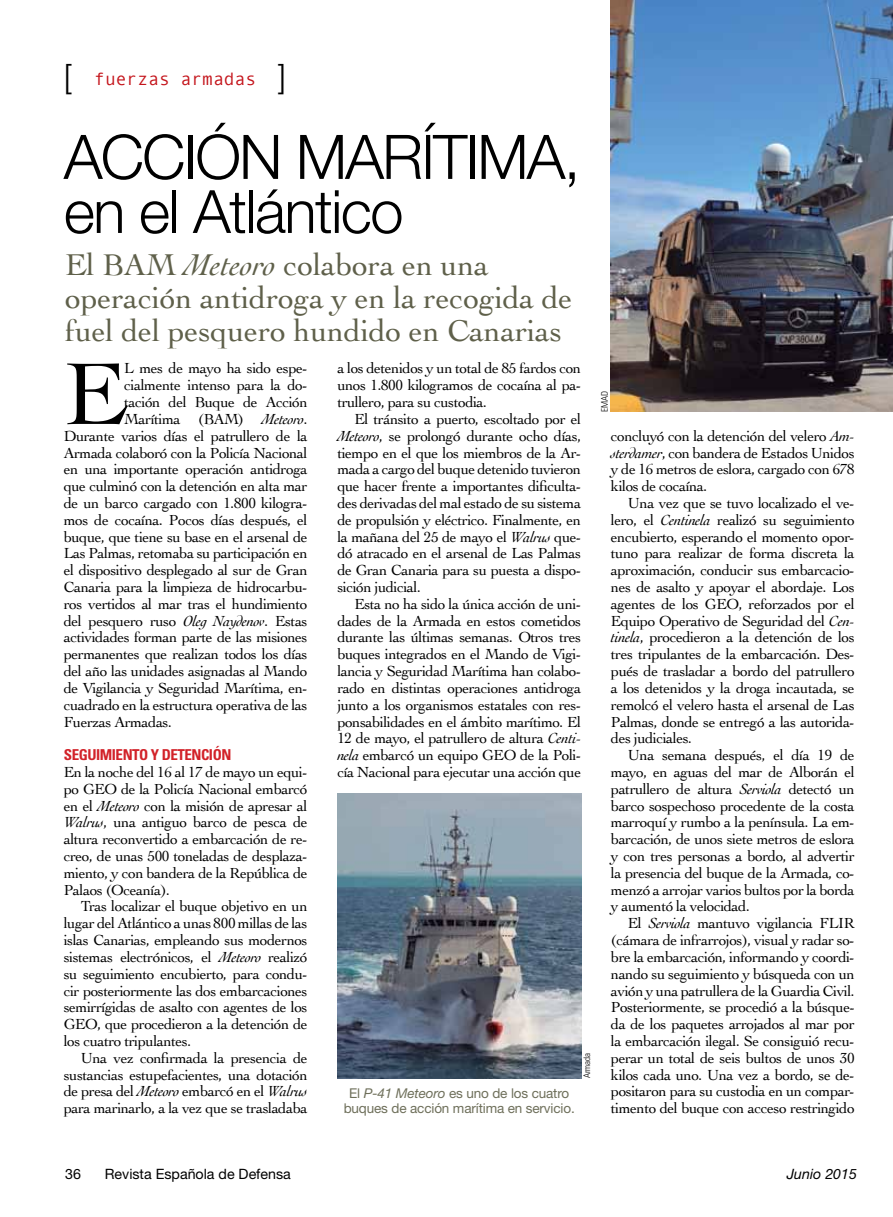
<style>
.page{position:relative;width:893px;height:1217px;background:#fff}
.page>*{position:absolute;margin:0;border:0;box-sizing:border-box;transform-origin:0 0}
.t1{font:92.4px "Cochin";color:#000}
.t2{font:300 61.5px "Helvetica Neue";letter-spacing:-.03em;color:#000}
.t3{font:300 59.7px "Helvetica Neue";letter-spacing:-.025em;color:#000}
.t4{font:300 33px "Helvetica Neue";color:#000}
.t5{font:31.5px/33px "Cochin";letter-spacing:-.005em;color:#5f604a}
.t6{font:18px "Monotypecom";color:#c4141b}
.t7{font:15.3px/16.8px "Cochin";letter-spacing:-.03em;color:#000;text-align:justify}
.t8{font:700 condensed 15px "Univers";letter-spacing:-.03em;color:#d22229}
.t9{font:14.25px "Helvetica Neue";color:#000}
.t10{font:italic 14.25px "Helvetica Neue";color:#000}
.t11{font:13.5px/15.8px "Helvetica Neue";letter-spacing:-.01em;color:#6e6f5a;text-align:center}
.t12{font:300 condensed 9px "Univers";letter-spacing:-.005em;color:#000}
.s1{font-family:"Helvetica Neue";font-weight:300;font-size:33px;color:#000}
.s2{font-style:italic}
</style>
<div class="page">
<img style="left:611px;top:0;width:282px;height:411px">
<img style="left:337px;top:793px;width:244px;height:285px">
<h3 class="t4" style="left:64px;top:56px;width:9px">[</h3>
<p class="t6" style="left:94px;top:69px;width:193px">fuerzas armadas <span class="s1">]</span></p>
<h2 class="t2" style="left:64px;top:119px;width:518px">ACCIÓN MARÍTIMA,</h2>
<h3 class="t3" style="left:64px;top:175px;width:341px">EN EL ATLÁNTICO</h3>
<h3 class="t5" style="left:65px;top:246px;width:509px">El BAM <span class="s2">Meteoro</span> colabora en una operación antidroga y en la recogida de fuel del pesquero hundido en Canarias</h3>
<p class="t7" style="left:124px;top:359px;width:185px">L mes de mayo ha sido espe-</p>
<p class="t7" style="left:124px;top:376px;width:185px">cialmente intenso para la do-</p>
<p class="t7" style="left:124px;top:393px;width:185px">tación del Buque de Acción</p>
<p class="t7" style="left:124px;top:410px;width:185px">Marítima (BAM) <span class="s2">Meteoro</span>.</p>
<p class="t7" style="left:64px;top:426px;width:245px">Durante varios días el patrullero de la</p>
<p class="t7" style="left:64px;top:443px;width:245px">Armada colaboró con la Policía Nacional</p>
<p class="t7" style="left:64px;top:460px;width:245px">en una importante operación antidroga</p>
<p class="t7" style="left:64px;top:477px;width:245px">que culminó con la detención en alta mar</p>
<p class="t7" style="left:64px;top:494px;width:245px">de un barco cargado con 1.800 kilogra-</p>
<p class="t7" style="left:64px;top:510px;width:245px">mos de cocaína. Pocos días después, el</p>
<p class="t7" style="left:64px;top:527px;width:245px">buque, que tiene su base en el arsenal de</p>
<p class="t7" style="left:64px;top:544px;width:245px">Las Palmas, retomaba su participación en</p>
<p class="t7" style="left:64px;top:561px;width:245px">el dispositivo desplegado al sur de Gran</p>
<p class="t7" style="left:64px;top:578px;width:245px">Canaria para la limpieza de hidrocarbu-</p>
<p class="t7" style="left:64px;top:594px;width:245px">ros vertidos al mar tras el hundimiento</p>
<p class="t7" style="left:64px;top:611px;width:245px">del pesquero ruso <span class="s2">Oleg Naydenov</span>. Estas</p>
<p class="t7" style="left:64px;top:628px;width:245px">actividades forman parte de las misiones</p>
<p class="t7" style="left:64px;top:645px;width:245px">permanentes que realizan todos los días</p>
<p class="t7" style="left:64px;top:662px;width:245px">del año las unidades asignadas al Mando</p>
<p class="t7" style="left:64px;top:678px;width:245px">de Vigilancia y Seguridad Marítima, en-</p>
<p class="t7" style="left:64px;top:695px;width:245px">cuadrado en la estructura operativa de las</p>
<p class="t7" style="left:64px;top:712px;width:110px">Fuerzas Armadas.</p>
<p class="t8" style="left:64px;top:745px;width:169px">SEGUIMIENTO Y DETENCIÓN</p>
<p class="t7" style="left:64px;top:762px;width:245px">En la noche del 16 al 17 de mayo un equi&shy;po GEO de la Policía Nacional embarcó en el <span class="s2">Meteoro</span> con la misión de apresar al <span class="s2">Walrus</span>, una antiguo barco de pesca de altura reconvertido a embarcación de re&shy;creo, de unas 500 toneladas de desplaza&shy;miento, y con bandera de la República de Palaos (Oceanía).</p>
<p class="t7" style="left:64px;top:897px;width:245px;text-indent:17px">Tras localizar el buque objetivo en un lugar del Atlántico a unas 800 millas de las islas Canarias, empleando sus modernos sistemas electrónicos, el <span class="s2">Meteoro</span> realizó su seguimiento encubierto, para condu&shy;cir posteriormente las dos embarcaciones semirrígidas de asalto con agentes de los GEO, que procedieron a la detención de los cuatro tripulantes.</p>
<p class="t7" style="left:64px;top:1048px;width:245px;text-indent:17px">Una vez confirmada la presencia de sustancias estupefacientes, una dotación de presa del <span class="s2">Meteoro</span> embarcó en el <span class="s2">Walrus </span>para marinarlo, a la vez que se trasladaba</p>
<h1 class="t1" style="left:64px;top:331px;width:65px">E</h1>
<p class="t7" style="left:337px;top:359px;width:245px">a los detenidos y un total de 85 fardos con unos 1.800 kilogramos de cocaína al pa&shy;trullero, para su custodia.</p>
<p class="t7" style="left:337px;top:410px;width:245px;text-indent:17px">El tránsito a puerto, escoltado por el <span class="s2">Meteoro</span>, se prolongó durante ocho días, tiempo en el que los miembros de la Ar&shy;mada a cargo del buque detenido tuvieron que hacer frente a importantes dificulta&shy;des derivadas del mal estado de su sistema de propulsión y eléctrico. Finalmente, en la mañana del 25 de mayo el <span class="s2">Walrus</span> que&shy;dó atracado en el arsenal de Las Palmas de Gran Canaria para su puesta a dispo&shy;sición judicial.</p>
<p class="t7" style="left:337px;top:594px;width:245px;text-indent:17px">Esta no ha sido la única acción de uni&shy;dades de la Armada en estos cometidos durante las últimas semanas. Otros tres buques integrados en el Mando de Vigi&shy;lancia y Seguridad Marítima han colabo&shy;rado en distintas operaciones antidroga junto a los organismos estatales con res&shy;ponsabilidades en el ámbito marítimo. El 12 de mayo, el patrullero de altura <span class="s2">Centi&shy;nela</span> embarcó un equipo GEO de la Poli&shy;cía Nacional para ejecutar una acción que</p>
<p class="t11" style="left:344px;top:1084px;width:233px">El <span class="s2">P-41 Meteoro</span> es uno de los cuatro buques de acción marítima en servicio.</p>
<p class="t12" style="left:582px;top:1078px;width:27px;rotate:-90deg">Armada</p>
<p class="t12" style="left:599px;top:411px;width:22px;rotate:-90deg">EMAD</p>
<p class="t7" style="left:611px;top:426px;width:245px">concluyó con la detención del velero <span class="s2">Am&shy;sterdamer</span>, con bandera de Estados Unidos y de 16 metros de eslora, cargado con 678 kilos de cocaína.</p>
<p class="t7" style="left:611px;top:494px;width:245px;text-indent:17px">Una vez que se tuvo localizado el ve&shy;lero, el <span class="s2">Centinela</span> realizó su seguimiento encubierto, esperando el momento opor&shy;tuno para realizar de forma discreta la aproximación, conducir sus embarcacio&shy;nes de asalto y apoyar el abordaje. Los agentes de los GEO, reforzados por el Equipo Operativo de Seguridad del <span class="s2">Cen&shy;tinela</span>, procedieron a la detención de los tres tripulantes de la embarcación. Des&shy;pués de trasladar a bordo del patrullero a los detenidos y la droga incautada, se remolcó el velero hasta el arsenal de Las Palmas, donde se entregó a las autorida&shy;des judiciales.</p>
<p class="t7" style="left:611px;top:746px;width:245px;text-indent:17px">Una semana después, el día 19 de mayo, en aguas del mar de Alborán el patrullero de altura <span class="s2">Serviola</span> detectó un barco sospechoso procedente de la costa marroquí y rumbo a la península. La em&shy;barcación, de unos siete metros de eslora y con tres personas a bordo, al advertir la presencia del buque de la Armada, co&shy;menzó a arrojar varios bultos por la borda y aumentó la velocidad.</p>
<p class="t7" style="left:611px;top:914px;width:245px;text-indent:17px">El <span class="s2">Serviola</span> mantuvo vigilancia FLIR (cámara de infrarrojos), visual y radar so&shy;bre la embarcación, informando y coordi&shy;nando su seguimiento y búsqueda con un avión y una patrullera de la Guardia Civil.<br>Posteriormente, se procedió a la búsque&shy;da de los paquetes arrojados al mar por la embarcación ilegal. Se consiguió recu&shy;perar un total de seis bultos de unos 30 kilos cada uno. Una vez a bordo, se de&shy;positaron para su custodia en un compar&shy;timento del buque con acceso restringido</p>
<p class="t9" style="left:65px;top:1164px;width:17px">36</p>
<p class="t9" style="left:105px;top:1164px;width:188px">Revista Española de Defensa</p>
<p class="t10" style="left:787px;top:1164px;width:72px">Junio 2015</p>
</div>
